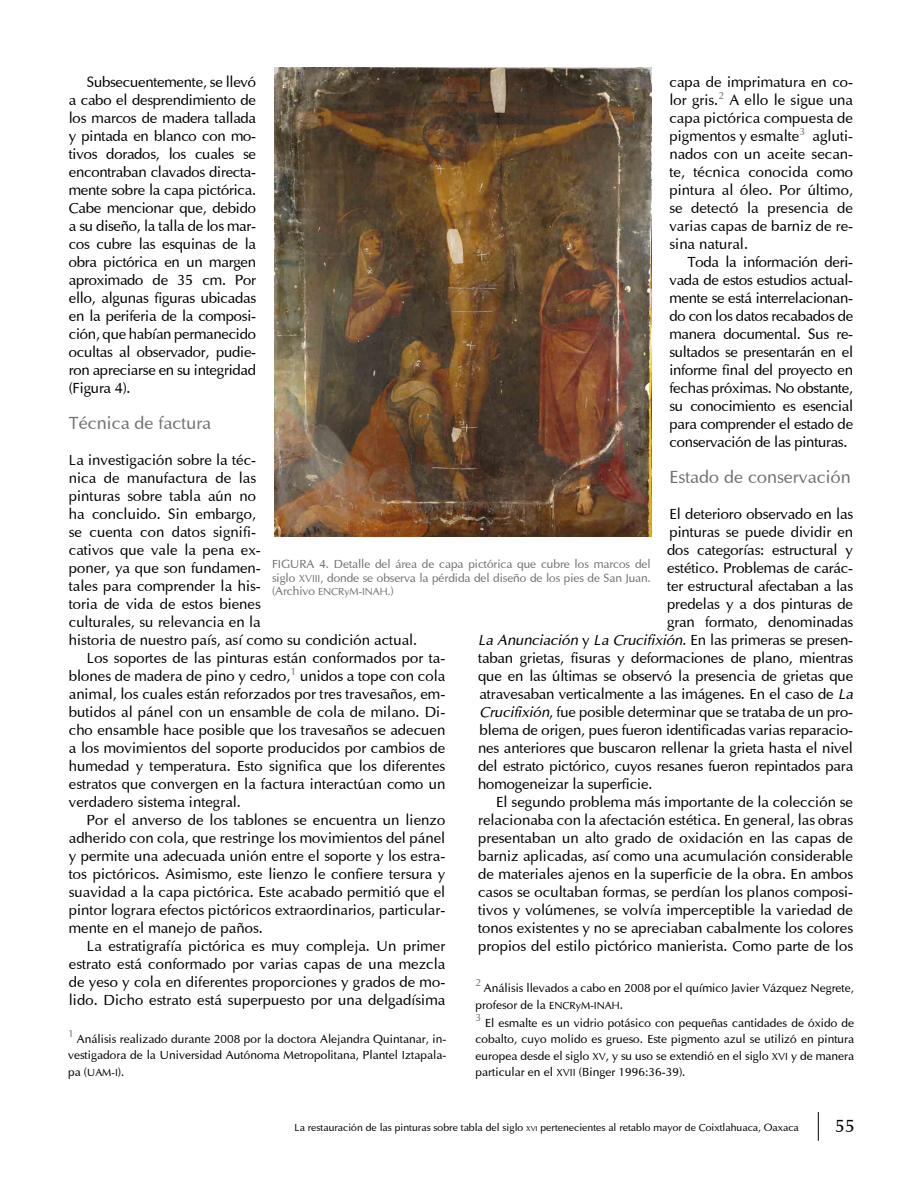
<style>
.page{position:relative;width:918px;height:1188px;background:#fff}
.page>*{position:absolute;margin:0;border:0;box-sizing:border-box;transform-origin:0 0}
.t1{font:18px "Optima";color:#707172}
.t2{font:18px "Optima";color:#000}
.t3{font:15px/18px "Optima";color:#000;text-align:justify}
.t4{font:italic 15px "Optima";color:#000}
.t5{font:12px/16.5px "Optima";color:#000;text-align:justify}
.t6{font:12px/13.5px "Optima";letter-spacing:-.01em;color:#707172}
.t7{font:10.5px "Optima";color:#000}
.t8{font:10.5px "Optima";letter-spacing:-.01em;color:#707172}
.s1{font-style:normal}
.s2{font-style:italic}
.s3{font-size:10.5px}
.s4{font-size:12px}
.s5{font-size:7.35px}
</style>
<div class="page">
<svg style="left:818px;top:1112px;width:1px;height:29px"></svg>
<img style="left:274px;top:68px;width:377px;height:468px">
<p class="t3" style="left:69px;top:73px;width:189px;text-indent:18px">Subsecuentemente, se llevó a cabo el desprendimiento de los marcos de madera tallada y pintada en blanco con mo&shy;tivos dorados, los cuales se encontraban clavados directa&shy;mente sobre la capa pictórica.<br>Cabe mencionar que, debido a su diseño, la talla de los mar&shy;cos cubre las esquinas de la obra pictórica en un margen aproximado de 35 cm. Por ello, algunas figuras ubicadas en la periferia de la composi&shy;ción, que habían permanecido ocultas al observador, pudie&shy;ron apreciarse en su integridad (Figura 4).</p>
<p class="t1" style="left:69px;top:412px;width:144px">Técnica de factura</p>
<p class="t3" style="left:69px;top:451px;width:189px">La investigación sobre la téc-</p>
<p class="t3" style="left:69px;top:469px;width:189px">nica de manufactura de las</p>
<p class="t3" style="left:69px;top:487px;width:189px">pinturas sobre tabla aún no</p>
<p class="t3" style="left:69px;top:505px;width:189px">ha concluido. Sin embargo,</p>
<p class="t3" style="left:69px;top:523px;width:189px">se cuenta con datos signifi-</p>
<p class="t3" style="left:69px;top:541px;width:194px">cativos que vale la pena ex-</p>
<p class="t3" style="left:69px;top:559px;width:194px">poner, ya que son fundamen-</p>
<p class="t3" style="left:69px;top:577px;width:194px">tales para comprender la his-</p>
<p class="t3" style="left:69px;top:595px;width:194px">toria de vida de estos bienes</p>
<p class="t3" style="left:69px;top:613px;width:193px">culturales, su relevancia en la</p>
<p class="t3" style="left:69px;top:631px;width:350px">historia de nuestro país, así como su condición actual.</p>
<p class="t3" style="left:87px;top:649px;width:360px">Los soportes de las pinturas están conformados por ta-</p>
<p class="t3" style="left:69px;top:667px;width:378px">blones de madera de pino y cedro,<sup>1</sup> unidos a tope con cola</p>
<p class="t3" style="left:69px;top:685px;width:378px">animal, los cuales están reforzados por tres travesaños, em-</p>
<p class="t3" style="left:69px;top:703px;width:378px">butidos al pánel con un ensamble de cola de milano. Di-</p>
<p class="t3" style="left:69px;top:721px;width:378px">cho ensamble hace posible que los travesaños se adecuen</p>
<p class="t3" style="left:69px;top:739px;width:378px">a los movimientos del soporte producidos por cambios de</p>
<p class="t3" style="left:69px;top:757px;width:378px">humedad y temperatura. Esto significa que los diferentes</p>
<p class="t3" style="left:69px;top:775px;width:378px">estratos que convergen en la factura interactúan como un</p>
<p class="t3" style="left:69px;top:793px;width:174px">verdadero sistema integral.</p>
<p class="t3" style="left:87px;top:811px;width:360px">Por el anverso de los tablones se encuentra un lienzo</p>
<p class="t3" style="left:69px;top:829px;width:378px">adherido con cola, que restringe los movimientos del pánel</p>
<p class="t3" style="left:69px;top:847px;width:378px">y permite una adecuada unión entre el soporte y los estra-</p>
<p class="t3" style="left:69px;top:865px;width:378px">tos pictóricos. Asimismo, este lienzo le confiere tersura y</p>
<p class="t3" style="left:69px;top:883px;width:378px">suavidad a la capa pictórica. Este acabado permitió que el</p>
<p class="t3" style="left:69px;top:901px;width:378px">pintor lograra efectos pictóricos extraordinarios, particular-</p>
<p class="t3" style="left:69px;top:919px;width:196px">mente en el manejo de paños.</p>
<p class="t3" style="left:87px;top:937px;width:360px">La estratigrafía pictórica es muy compleja. Un primer</p>
<p class="t3" style="left:69px;top:955px;width:378px">estrato está conformado por varias capas de una mezcla</p>
<p class="t3" style="left:69px;top:973px;width:378px">de yeso y cola en diferentes proporciones y grados de mo-</p>
<p class="t3" style="left:69px;top:991px;width:378px">lido. Dicho estrato está superpuesto por una delgadísima</p>
<p class="t3" style="left:669px;top:73px;width:185px">capa de imprimatura en co&shy;lor gris.<sup>2</sup> A ello le sigue una capa pictórica compuesta de pigmentos y esmalte<sup>3</sup> agluti&shy;nados con un aceite secan&shy;te, técnica conocida como pintura al óleo. Por último, se detectó la presencia de varias capas de barniz de re&shy;sina natural.</p>
<p class="t3" style="left:669px;top:253px;width:185px;text-indent:18px">Toda la información deri&shy;vada de estos estudios actual&shy;mente se está interrelacionan&shy;do con los datos recabados de manera documental. Sus re&shy;sultados se presentarán en el informe final del proyecto en fechas próximas. No obstante, su conocimiento es esencial para comprender el estado de conservación de las pinturas.</p>
<p class="t1" style="left:669px;top:466px;width:183px">Estado de conservación</p>
<p class="t3" style="left:669px;top:505px;width:185px">El deterioro observado en las</p>
<p class="t3" style="left:669px;top:523px;width:185px">pinturas se puede dividir en</p>
<p class="t3" style="left:667px;top:541px;width:187px">dos categorías: estructural y</p>
<p class="t3" style="left:667px;top:559px;width:188px">estético. Problemas de carác-</p>
<p class="t3" style="left:667px;top:577px;width:187px">ter estructural afectaban a las</p>
<p class="t3" style="left:667px;top:595px;width:187px">predelas y a dos pinturas de</p>
<p class="t3" style="left:667px;top:613px;width:188px">gran formato, denominadas</p>
<p class="t4" style="left:478px;top:630px;width:376px">La Anunciación <span class="s1">y</span> La Crucifixión<span class="s1">. E n l as p r i m e ras se p re se n -</span></p>
<p class="t3" style="left:478px;top:649px;width:376px">taban grietas, fisuras y deformaciones de plano, mientras</p>
<p class="t3" style="left:478px;top:667px;width:377px">que en las últimas se observó la presencia de grietas que</p>
<p class="t3" style="left:480px;top:685px;width:379px">atravesaban verticalmente a las imágenes. En el caso de <span class="s2">La</span></p>
<p class="t3" style="left:480px;top:703px;width:375px"><span class="s2">Crucifixión</span>, fue posible determinar que se trataba de un pro-</p>
<p class="t3" style="left:480px;top:721px;width:375px">blema de origen, pues fueron identificadas varias reparacio-</p>
<p class="t3" style="left:478px;top:739px;width:376px">nes anteriores que buscaron rellenar la grieta hasta el nivel</p>
<p class="t3" style="left:478px;top:757px;width:377px">del estrato pictórico, cuyos resanes fueron repintados para</p>
<p class="t3" style="left:478px;top:775px;width:176px">homogeneizar la superficie.</p>
<p class="t3" style="left:496px;top:793px;width:359px">El segundo problema más importante de la colección se</p>
<p class="t3" style="left:478px;top:811px;width:376px">relacionaba con la afectación estética. En general, las obras</p>
<p class="t3" style="left:478px;top:829px;width:376px">presentaban un alto grado de oxidación en las capas de</p>
<p class="t3" style="left:478px;top:847px;width:376px">barniz aplicadas, así como una acumulación considerable</p>
<p class="t3" style="left:478px;top:865px;width:376px">de materiales ajenos en la superficie de la obra. En ambos</p>
<p class="t3" style="left:478px;top:883px;width:376px">casos se ocultaban formas, se perdían los planos composi-</p>
<p class="t3" style="left:478px;top:901px;width:376px">tivos y volúmenes, se volvía imperceptible la variedad de</p>
<p class="t3" style="left:478px;top:919px;width:376px">tonos existentes y no se apreciaban cabalmente los colores</p>
<p class="t3" style="left:478px;top:937px;width:376px">propios del estilo pictórico manierista. Como parte de los</p>
<p class="t6" style="left:272px;top:558px;width:380px">FIGURA 4. Detalle del área de capa pictórica que cubre los marcos del siglo <span class="s3">XVIII</span>, donde se observa la pérdida del diseño de los pies de San Juan.</p>
<p class="t8" style="left:272px;top:586px;width:123px"><span class="s4">(Archivo</span> ENCRyM-INAH.<span class="s4">)</span></p>
<p class="t8" style="left:476px;top:976px;width:7px">2</p>
<p class="t5" style="left:476px;top:980px;width:380px;text-indent:8px">Análisis llevados a cabo en 2008 por el químico Javier Vázquez Negrete, profesor de la <span class="s3">ENCRyM-INAH</span>.</p>
<p class="t8" style="left:476px;top:1011px;width:7px">3</p>
<p class="t5" style="left:476px;top:1014px;width:380px;text-indent:9px">El esmalte es un vidrio potásico con pequeñas cantidades de óxido de cobalto, cuyo molido es grueso. Este pigmento azul se utilizó en pintura europea desde el siglo <span class="s3">XV</span>, y su uso se extendió en el siglo <span class="s3">XVI</span> y de manera particular en el <span class="s3">XVII</span> (Binger 1996:36-39).</p>
<p class="t8" style="left:68px;top:1027px;width:7px">1</p>
<p class="t5" style="left:68px;top:1030px;width:380px;text-indent:9px">Análisis realizado durante 2008 por la doctora Alejandra Quintanar, in&shy;vestigadora de la Universidad Autónoma Metropolitana, Plantel Iztapala&shy;pa (<span class="s3">UAM-I</span>).</p>
<p class="t7" style="left:294px;top:1121px;width:506px">La restauración de las pinturas sobre tabla del siglo <span class="s5">xvi</span> pertenecientes al retablo mayor de Coixtlahuaca, Oaxaca</p>
<p class="t2" style="left:835px;top:1115px;width:21px">55</p>
</div>
